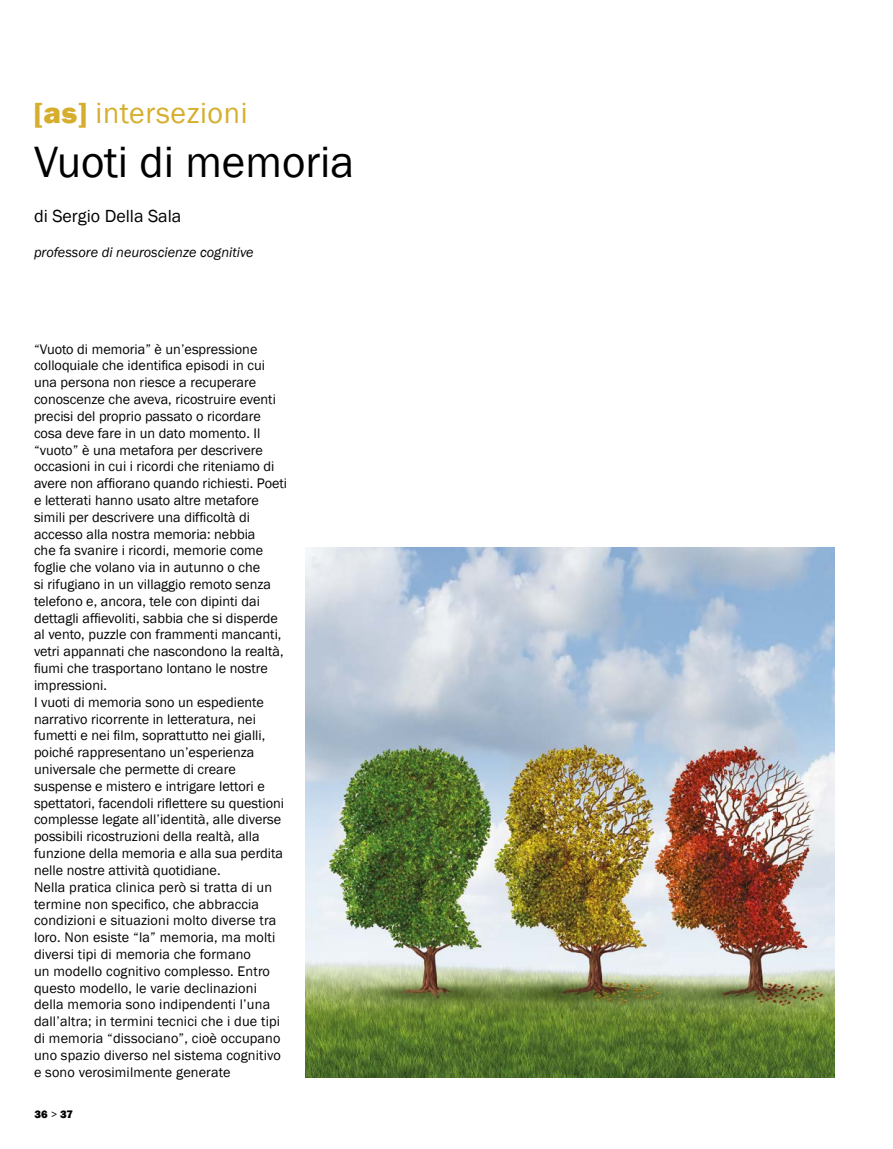
<style>
.page{position:relative;width:893px;height:1149px;background:#fff}
.page>*{position:absolute;margin:0;border:0;box-sizing:border-box;transform-origin:0 0}
.t1{font:45px "Franklin Gothic";color:#000}
.t2{font:30px "Franklin Gothic";letter-spacing:.02em;color:#d6ae2e}
.t3{font:18px "Franklin Gothic";color:#000}
.t4{font:14.25px/16.8px "Franklin Gothic";color:#000}
.t5{font:italic 14.25px "Franklin Gothic";color:#000}
.t6{font:800 11.25px "Franklin Gothic";color:#000}
.s1{font-weight:800}
.s2{font-weight:400}
</style>
<div class="page">
<img style="left:305px;top:547px;width:529px;height:530px">
<h2 class="t2" style="left:34px;top:94px;width:215px"><span class="s1">[as]</span> intersezioni</h2>
<h1 class="t1" style="left:34px;top:134px;width:322px">Vuoti di memoria</h1>
<p class="t3" style="left:34px;top:205px;width:149px">di Sergio Della Sala</p>
<p class="t5" style="left:34px;top:243px;width:221px">professore di neuroscienze cognitive</p>
<p class="t4" style="left:34px;top:340px;width:255px">“Vuoto di memoria” è un’espressione colloquiale che identifica episodi in cui una persona non riesce a recuperare conoscenze che aveva, ricostruire eventi precisi del proprio passato o ricordare cosa deve fare in un dato momento. Il “vuoto” è una metafora per descrivere occasioni in cui i ricordi che riteniamo di avere non affiorano quando richiesti. Poeti e letterati hanno usato altre metafore simili per descrivere una difficoltà di accesso alla nostra memoria: nebbia<br>che fa svanire i ricordi, memorie come foglie che volano via in autunno o che<br>si rifugiano in un villaggio remoto senza telefono e, ancora, tele con dipinti dai dettagli affievoliti, sabbia che si disperde al vento, puzzle con frammenti mancanti, vetri appannati che nascondono la realtà, fiumi che trasportano lontano le nostre impressioni.<br>I vuoti di memoria sono un espediente narrativo ricorrente in letteratura, nei fumetti e nei film, soprattutto nei gialli, poiché rappresentano un’esperienza universale che permette di creare suspense e mistero e intrigare lettori e spettatori, facendoli riflettere su questioni complesse legate all’identità, alle diverse possibili ricostruzioni della realtà, alla funzione della memoria e alla sua perdita nelle nostre attività quotidiane.<br>Nella pratica clinica però si tratta di un termine non specifico, che abbraccia condizioni e situazioni molto diverse tra loro. Non esiste “la” memoria, ma molti diversi tipi di memoria che formano<br>un modello cognitivo complesso. Entro questo modello, le varie declinazioni della memoria sono indipendenti l’una dall’altra; in termini tecnici che i due tipi di memoria “dissociano”, cioè occupano uno spazio diverso nel sistema cognitivo e sono verosimilmente generate</p>
<p class="t6" style="left:34px;top:1106px;width:40px">36 <span class="s2">&gt;</span> 37</p>
</div>
